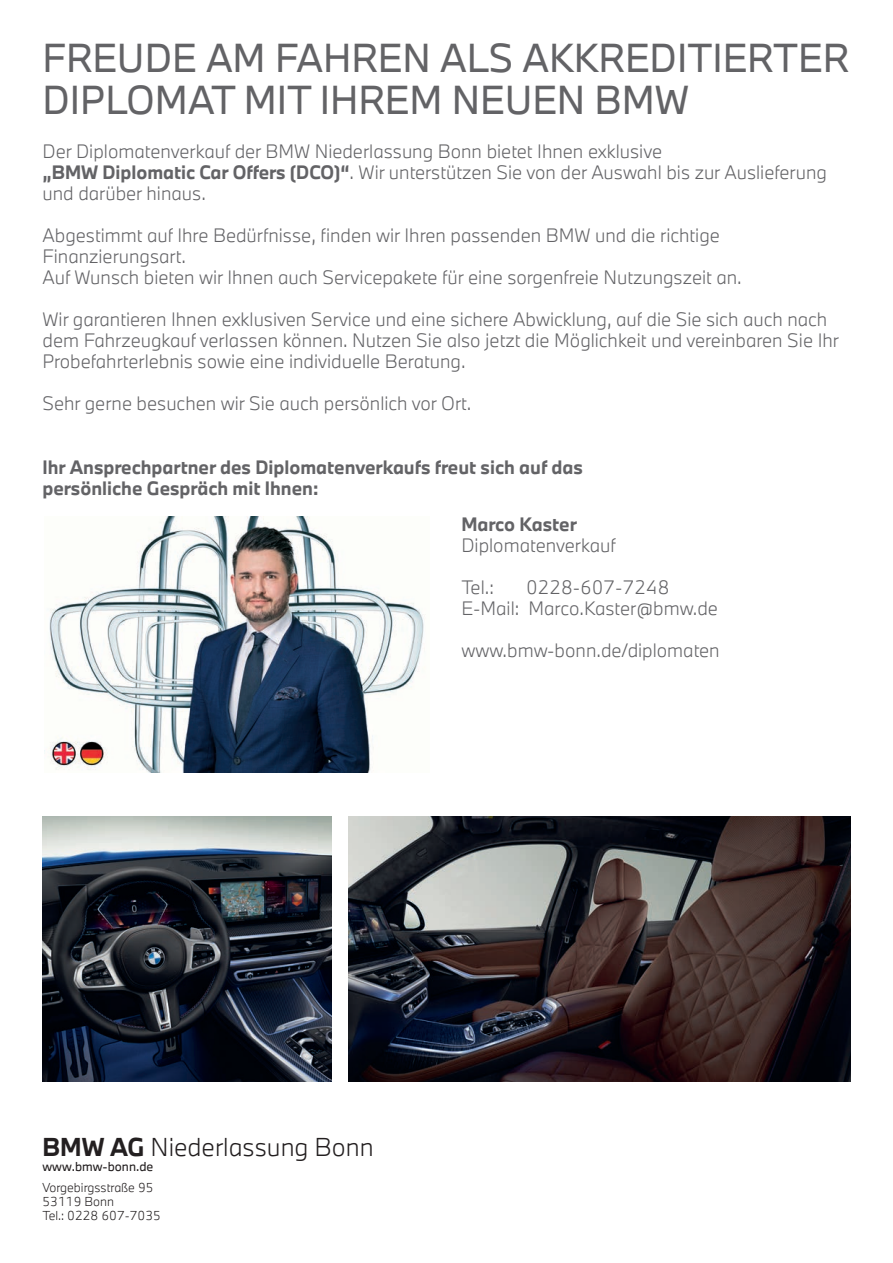
<style>
.page{position:relative;width:893px;height:1263px;background:#fff}
.page>*{position:absolute;margin:0;border:0;box-sizing:border-box;transform-origin:0 0}
.t1{font:37.5px/42px "BMW Type Next";color:#636366}
.t2{font:300 24px "BMW Type Next";color:#231f20}
.t3{font:300 18px/21px "BMW Type Next";color:#636366}
.t4{font:700 18px/21px "BMW Type Next";color:#636366}
.t5{font:300 12px/14.4px "BMW Type Next";color:#231f20}
.t6{font:12px "BMW Type Next";color:#231f20}
.s1{font-weight:700}
</style>
<div class="page">
<img style="left:349px;top:816px;width:501px;height:265px">
<img style="left:43px;top:816px;width:289px;height:265px">
<img style="left:49px;top:517px;width:376px;height:256px">
<h1 class="t1" style="left:43px;top:36px;width:808px">FREUDE AM FAHREN ALS AKKREDITIERTER<br>DIPLOMAT MIT IHREM NEUEN BMW</h1>
<p class="t3" style="left:43px;top:140px;width:786px">Der Diplomatenverkauf der BMW Niederlassung Bonn bietet Ihnen exklusive<br><span class="s1">„BMW Diplomatic Car Offers (DCO)“</span>. Wir unterstützen Sie von der Auswahl bis zur Auslieferung und darüber hinaus.</p>
<p class="t3" style="left:43px;top:224px;width:701px">Abgestimmt auf Ihre Bedürfnisse, finden wir Ihren passenden BMW und die richtige<br>Finanzierungsart.<br>Auf Wunsch bieten wir Ihnen auch Servicepakete für eine sorgenfreie Nutzungszeit an.</p>
<p class="t3" style="left:43px;top:308px;width:798px">Wir garantieren Ihnen exklusiven Service und eine sichere Abwicklung, auf die Sie sich auch nach dem Fahrzeugkauf verlassen können. Nutzen Sie also jetzt die Möglichkeit und vereinbaren Sie Ihr<br>Probefahrterlebnis sowie eine individuelle Beratung.</p>
<p class="t3" style="left:43px;top:392px;width:430px">Sehr gerne besuchen wir Sie auch persönlich vor Ort.</p>
<p class="t4" style="left:43px;top:457px;width:542px">Ihr Ansprechpartner des Diplomatenverkaufs freut sich auf das persönliche Gespräch mit Ihnen:</p>
<p class="t4" style="left:461px;top:513px;width:117px">Marco Kaster</p>
<p class="t3" style="left:461px;top:534px;width:156px">Diplomatenverkauf</p>
<p class="t3" style="left:461px;top:576px;width:34px">Tel.:</p>
<p class="t3" style="left:461px;top:576px;width:258px;text-indent:65px">0228-607-7248<br>E-Mail: Marco.Kaster@bmw.de</p>
<p class="t3" style="left:461px;top:639px;width:260px">www.bmw-bonn.de/diplomaten</p>
<h2 class="t2" style="left:43px;top:1131px;width:333px"><span class="s1">BMW AG</span> Niederlassung Bonn</h2>
<p class="t6" style="left:43px;top:1158px;width:112px">www.bmw-bonn.de</p>
<p class="t5" style="left:43px;top:1180px;width:120px">Vorgebirgsstraße 95<br>53119 Bonn<br>Tel.: 0228 607-7035</p>
</div>
